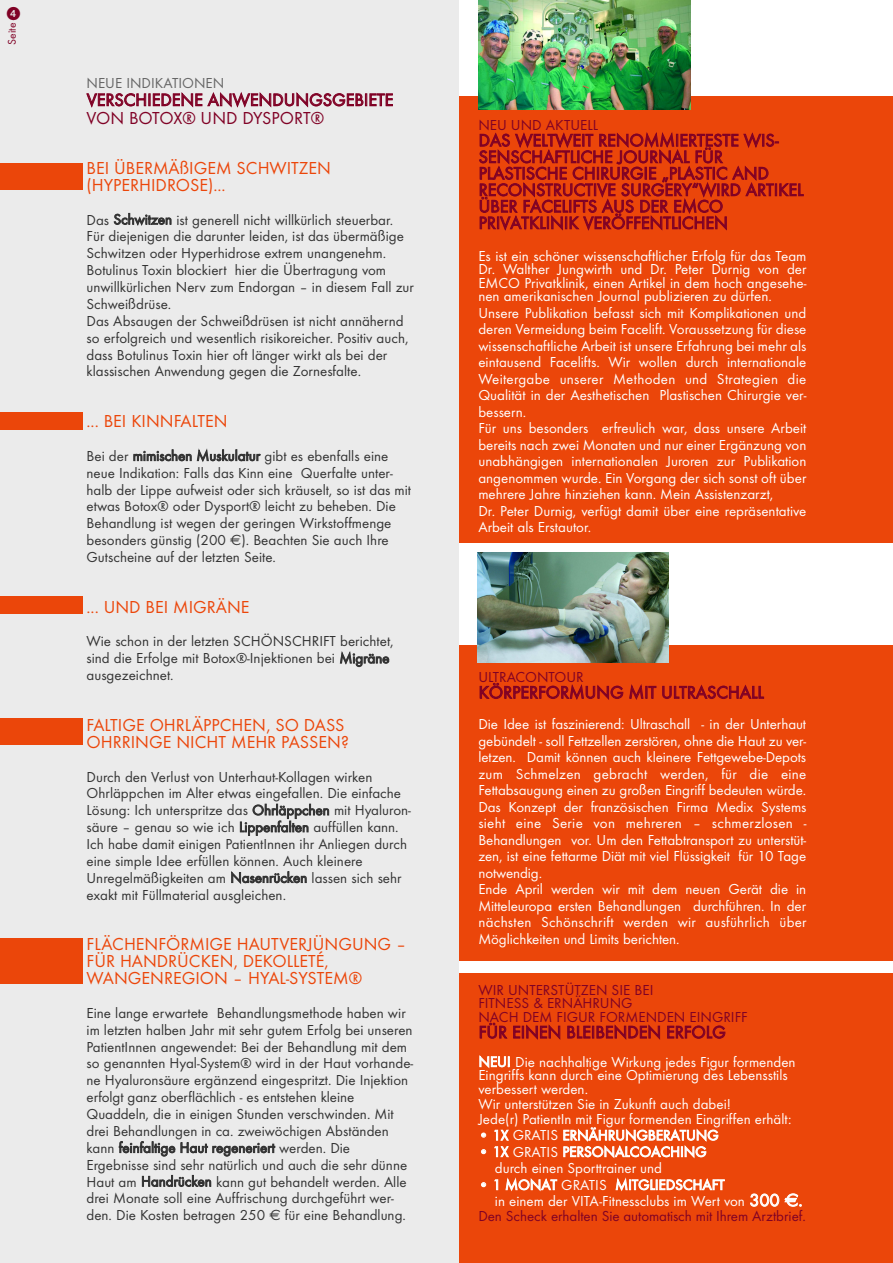
<style>
.page{position:relative;width:893px;height:1263px;background:#fff}
.page>*{position:absolute;margin:0;border:0;box-sizing:border-box;transform-origin:0 0}
.t1{font:18px/16.5px "Futura T";color:#800125}
.t2{font:18px/16.8px "Futura T";color:#eb460a}
.t3{font:15px/17px "Futura T";color:#333}
.t4{font:15px/16.5px "Futura T";color:#fff}
.t5{font:15px/13.5px "Futura T";color:#800125}
.t6{font:15px "Futura T";color:#666}
.t7{font:11.55px "Futura T";color:#800125}
.s1{font-family:"Euro Sans"}
.s2{font-size:18px}
.s3{font-family:"Euro Sans";font-size:18px}
</style>
<div class="page">
<div style="left:439px;top:973px;width:454px;height:290px;background:#eb460a"></div>
<div style="left:439px;top:645px;width:454px;height:316px;background:#eb460a"></div>
<div style="left:439px;top:97px;width:454px;height:446px;background:#eb460a"></div>
<div style="left:0;top:0;width:459px;height:1263px;background:#ebebeb"></div>
<div style="left:0;top:163px;width:82px;height:27px;background:#eb460a"></div>
<div style="left:0;top:718px;width:82px;height:27px;background:#eb460a"></div>
<div style="left:0;top:938px;width:82px;height:46px;background:#eb460a"></div>
<img style="left:478px;top:0;width:212px;height:110px">
<div style="left:0;top:412px;width:82px;height:17px;background:#eb460a"></div>
<div style="left:0;top:596px;width:82px;height:18px;background:#eb460a"></div>
<img style="left:478px;top:552px;width:191px;height:111px">
<p class="t7" style="left:5px;top:45px;width:24px;rotate:-90deg">Seite</p>
<p class="t6" style="left:87px;top:74px;width:139px">NEUE INDIKATIONEN</p>
<p class="t1" style="left:87px;top:90px;width:308px;line-height:18.3px">VERSCHIEDENE ANWENDUNGSGEBIETE<br>VON BOTOX® UND DYSPORT®</p>
<p class="t2" style="left:87px;top:159px;width:246px">BEI ÜBERMÄßIGEM SCHWITZEN (HYPERHIDROSE)...</p>
<p class="t3" style="left:87px;top:211px;width:329px">Das Schwitzen ist generell nicht willkürlich steuerbar.<br>Für diejenigen die darunter leiden, ist das übermäßige Schwitzen oder Hyperhidrose extrem unangenehm.<br>Botulinus Toxin blockiert hier die Übertragung vom unwillkürlichen Nerv zum Endorgan – in diesem Fall zur Schweißdrüse.<br>Das Absaugen der Schweißdrüsen ist nicht annähernd so erfolgreich und wesentlich risikoreicher. Positiv auch, dass Botulinus Toxin hier oft länger wirkt als bei der klassischen Anwendung gegen die Zornesfalte.</p>
<p class="t2" style="left:87px;top:412px;width:143px">... BEI KINNFALTEN</p>
<p class="t3" style="left:87px;top:447px;width:326px">Bei der mimischen Muskulatur gibt es ebenfalls eine neue Indikation: Falls das Kinn eine Querfalte unter&shy;halb der Lippe aufweist oder sich kräuselt, so ist das mit etwas Botox® oder Dysport® leicht zu beheben. Die Behandlung ist wegen der geringen Wirkstoffmenge besonders günstig (200 <span class="s1">€</span>). Beachten Sie auch Ihre Gutscheine auf der letzten Seite.</p>
<p class="t2" style="left:87px;top:598px;width:164px">... UND BEI MIGRÄNE</p>
<p class="t3" style="left:87px;top:633px;width:309px">Wie schon in der letzten SCHÖNSCHRIFT berichtet, sind die Erfolge mit Botox®-Injektionen bei Migräne ausgezeichnet.</p>
<p class="t2" style="left:87px;top:716px;width:264px">FALTIGE OHRLÄPPCHEN, SO DASS<br>OHRRINGE NICHT MEHR PASSEN?</p>
<p class="t3" style="left:87px;top:768px;width:326px">Durch den Verlust von Unterhaut-Kollagen wirken Ohrläppchen im Alter etwas eingefallen. Die einfache Lösung: Ich unterspritze das Ohrläppchen mit Hyaluron&shy;säure – genau so wie ich Lippenfalten auffüllen kann.<br>Ich habe damit einigen PatientInnen ihr Anliegen durch eine simple Idee erfüllen können. Auch kleinere Unregelmäßigkeiten am Nasenrücken lassen sich sehr exakt mit Füllmaterial ausgleichen.</p>
<p class="t2" style="left:87px;top:935px;width:321px">FLÄCHENFÖRMIGE HAUTVERJÜNGUNG –<br>FÜR HANDRÜCKEN, DEKOLLETÉ,<br>WANGENREGION – HYAL-SYSTEM®</p>
<p class="t3" style="left:87px;top:1004px;width:328px">Eine lange erwartete Behandlungsmethode haben wir im letzten halben Jahr mit sehr gutem Erfolg bei unseren PatientInnen angewendet: Bei der Behandlung mit dem so genannten Hyal-System® wird in der Haut vorhande&shy;ne Hyaluronsäure ergänzend eingespritzt. Die Injektion erfolgt ganz oberflächlich - es entstehen kleine Quaddeln, die in einigen Stunden verschwinden. Mit drei Behandlungen in ca. zweiwöchigen Abständen kann feinfaltige Haut regeneriert werden. Die Ergebnisse sind sehr natürlich und auch die sehr dünne Haut am Handrücken kann gut behandelt werden. Alle drei Monate soll eine Auffrischung durchgeführt wer&shy;den. Die Kosten betragen 250 <span class="s1">€</span> für eine Behandlung.</p>
<p class="t5" style="left:478px;top:118px;width:121px">NEU UND AKTUELL</p>
<p class="t1" style="left:479px;top:132px;width:326px">DAS WELTWEIT RENOMMIERTESTE WIS-<br>SENSCHAFTLICHE JOURNAL FÜR<br>PLASTISCHE CHIRURGIE „PLASTIC AND<br>RECONSTRUCTIVE SURGERY“WIRD ARTIKEL<br>ÜBER FACELIFTS AUS DER EMCO<br>PRIVATKLINIK VERÖFFENTLICHEN</p>
<p class="t4" style="left:478px;top:249px;width:330px;line-height:13.5px;text-align:justify">Es ist ein schöner wissenschaftlicher Erfolg für das Team Dr. Walther Jungwirth und Dr. Peter Durnig von der EMCO Privatklinik, einen Artikel in dem hoch angesehe&shy;nen amerikanischen Journal publizieren zu dürfen.</p>
<p class="t4" style="left:478px;top:304px;width:330px">Unsere Publikation befasst sich mit Komplikationen und deren Vermeidung beim Facelift. Voraussetzung für diese wissenschaftliche Arbeit ist unsere Erfahrung bei mehr als eintausend Facelifts. Wir wollen durch internationale Weitergabe unserer Methoden und Strategien die Qualität in der Aesthetischen Plastischen Chirurgie ver&shy;bessern.<br>Für uns besonders erfreulich war, dass unsere Arbeit bereits nach zwei Monaten und nur einer Ergänzung von unabhängigen internationalen Juroren zur Publikation angenommen wurde. Ein Vorgang der sich sonst oft über mehrere Jahre hinziehen kann. Mein Assistenzarzt,<br>Dr. Peter Durnig, verfügt damit über eine repräsentative Arbeit als Erstautor.</p>
<p class="t5" style="left:478px;top:670px;width:107px">ULTRACONTOUR</p>
<p class="t1" style="left:479px;top:684px;width:287px">KÖRPERFORMUNG MIT ULTRASCHALL</p>
<p class="t4" style="left:478px;top:716px;width:330px">Die Idee ist faszinierend: Ultraschall - in der Unterhaut gebündelt - soll Fettzellen zerstören, ohne die Haut zu ver&shy;letzen. Damit können auch kleinere Fettgewebe-Depots zum Schmelzen gebracht werden, für die eine Fettabsaugung einen zu großen Eingriff bedeuten würde.<br>Das Konzept der französischen Firma Medix Systems sieht eine Serie von mehreren – schmerzlosen - Behandlungen vor. Um den Fettabtransport zu unterstüt&shy;zen, ist eine fettarme Diät mit viel Flüssigkeit für 10 Tage notwendig.<br>Ende April werden wir mit dem neuen Gerät die in Mitteleuropa ersten Behandlungen durchführen. In der nächsten Schönschrift werden wir ausführlich über Möglichkeiten und Limits berichten.</p>
<p class="t5" style="left:478px;top:983px;width:271px">WIR UNTERSTÜTZEN SIE BEI<br>FITNESS &amp; ERNÄHRUNG<br>NACH DEM FIGUR FORMENDEN EINGRIFF</p>
<p class="t1" style="left:479px;top:1024px;width:249px">FÜR EINEN BLEIBENDEN ERFOLG</p>
<p class="t4" style="left:478px;top:1055px;width:319px;line-height:13.5px">NEU! Die nachhaltige Wirkung jedes Figur formenden<br>Eingriffs kann durch eine Optimierung des Lebensstils verbessert werden.</p>
<p class="t4" style="left:478px;top:1096px;width:315px;line-height:15px">Wir unterstützen Sie in Zukunft auch dabei!<br>Jede(r) PatientIn mit Figur formenden Eingriffen erhält:</p>
<p class="t4" style="left:479px;top:1127px;width:242px">• 1X GRATIS ERNÄHRUNGBERATUNG</p>
<p class="t4" style="left:495px;top:1143px;width:213px;text-indent:-16px">• 1X GRATIS PERSONALCOACHING durch einen Sporttrainer und</p>
<p class="t4" style="left:495px;top:1176px;width:309px;text-indent:-16px">• 1 MONAT GRATIS MITGLIEDSCHAFT<br>in einem der VITA-Fitnessclubs im Wert von <span class="s2">300</span> <span class="s3">€</span><span class="s2">.</span></p>
<p class="t5" style="left:478px;top:1209px;width:329px">Den Scheck erhalten Sie automatisch mit Ihrem Arztbrief.</p>
</div>
